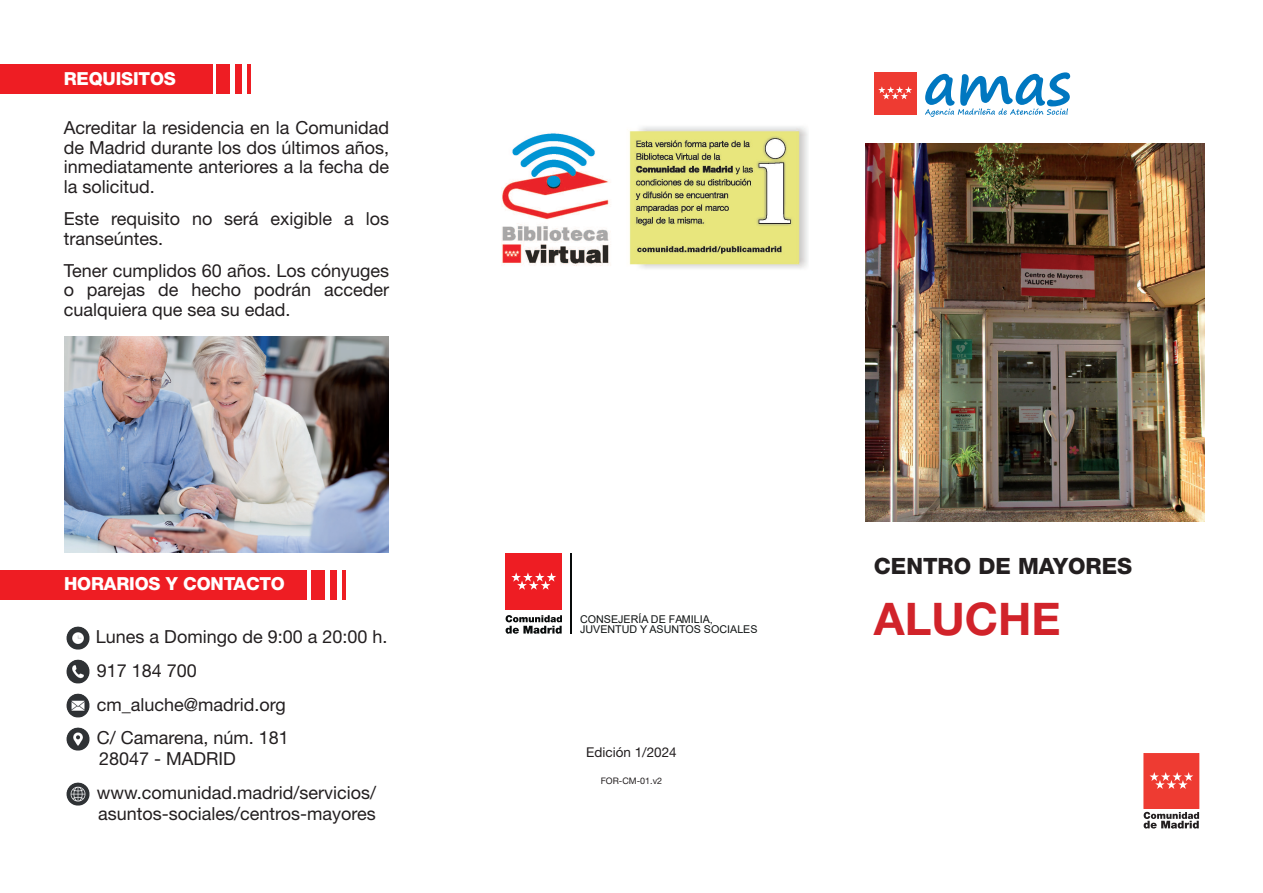
<style>
.page{position:relative;width:1263px;height:893px;background:#fff}
.page>*{position:absolute;margin:0;border:0;box-sizing:border-box;transform-origin:0 0}
.t1{font:700 45px "Helvetica Neue LT Std";color:#d1232a}
.t2{font:800 22.5px "Helvetica Neue LT Std";color:#231f20}
.t3{font:18px/19.5px "Helvetica Neue LT Std";color:#231f20}
.t4{font:800 18px "Helvetica Neue LT Std";letter-spacing:-.01em;color:#fff}
.t5{font:13.5px "Helvetica Neue LT Std";color:#231f20}
.t6{font:10.65px/10.8px "Arial";color:#0f1313}
.t7{font:9px "Helvetica Neue LT Std";color:#231f20}
</style>
<div class="page">
<div style="left:0;top:64px;width:213px;height:30px;background:#ee1d23"></div>
<div style="left:216px;top:64px;width:14px;height:30px;background:#ee1d23"></div>
<div style="left:235px;top:64px;width:7px;height:30px;background:#ee1d23"></div>
<hr style="left:247px;top:64px;width:4px;height:30px;background:#ee1d23">
<img style="left:865px;top:144px;width:339px;height:377px">
<div style="left:1142px;top:752px;width:58px;height:76px;background:linear-gradient(to right,#fff,#fff)"></div>
<div style="left:1144px;top:753px;width:55px;height:55px;background:#ee3b32"></div>
<div style="left:1144px;top:753px;width:55px;height:56px;border:1px solid #ee3b32"></div>
<svg style="left:1149px;top:772px;width:44px;height:17px"></svg>
<svg style="left:1143px;top:812px;width:56px;height:16px"></svg>
<img style="left:64px;top:337px;width:325px;height:216px">
<div style="left:874px;top:72px;width:42px;height:43px;background:#ee3b32"></div>
<svg style="left:878px;top:86px;width:34px;height:13px"></svg>
<svg style="left:925px;top:72px;width:145px;height:45px"></svg>
<img style="left:66px;top:626px;width:24px;height:24px">
<img style="left:66px;top:659px;width:24px;height:25px">
<img style="left:66px;top:693px;width:24px;height:25px">
<img style="left:66px;top:727px;width:24px;height:24px">
<img style="left:66px;top:782px;width:24px;height:24px">
<div style="left:0;top:570px;width:306px;height:30px;background:#ee1d23"></div>
<div style="left:311px;top:570px;width:13px;height:30px;background:#ee1d23"></div>
<div style="left:330px;top:570px;width:7px;height:30px;background:#ee1d23"></div>
<hr style="left:342px;top:570px;width:3px;height:30px;background:#ee1d23">
<div style="left:506px;top:553px;width:56px;height:57px;background:#ee1d23"></div>
<svg style="left:511px;top:572px;width:45px;height:18px"></svg>
<svg style="left:506px;top:615px;width:56px;height:19px"></svg>
<hr style="left:570px;top:553px;width:1px;height:80px;background:#080b0b">
<img style="left:502px;top:126px;width:306px;height:143px">
<p class="t4" style="left:64px;top:68px;width:114px">REQUISITOS</p>
<p class="t3" style="left:64px;top:118px;width:327px;text-align:justify">Acreditar la residencia en la Comunidad de Madrid durante los dos últimos años, inmediatamente anteriores a la fecha de la solicitud.</p>
<p class="t3" style="left:64px;top:209px;width:327px">Este requisito no será exigible a los transeúntes.</p>
<p class="t3" style="left:64px;top:260px;width:327px;text-align:justify">Tener cumplidos 60 años. Los cónyuges o parejas de hecho podrán acceder cualquiera que sea su edad.</p>
<p class="t4" style="left:64px;top:573px;width:222px">HORARIOS Y CONTACTO</p>
<p class="t3" style="left:96px;top:620px;width:293px;line-height:33.8px">Lunes a Domingo de 9:00 a 20:00 h.<br>917 184 700 cm_aluche@madrid.org<br>C/ Camarena, núm. 181</p>
<p class="t3" style="left:97px;top:742px;width:281px;line-height:33.8px">28047 - MADRID www.comunidad.madrid/servicios/</p>
<p class="t3" style="left:98px;top:804px;width:279px">asuntos-sociales/centros-mayores</p>
<p class="t6" style="left:580px;top:613px;width:179px">CONSEJERÍA DE FAMILIA,<br>JUVENTUD Y ASUNTOS SOCIALES</p>
<p class="t5" style="left:586px;top:744px;width:92px">Edición 1/2024</p>
<p class="t7" style="left:601px;top:776px;width:63px">FOR-CM-01.v2</p>
<p class="t2" style="left:874px;top:552px;width:260px">CENTRO DE MAYORES</p>
<h1 class="t1" style="left:874px;top:591px;width:188px">ALUCHE</h1>
</div>
